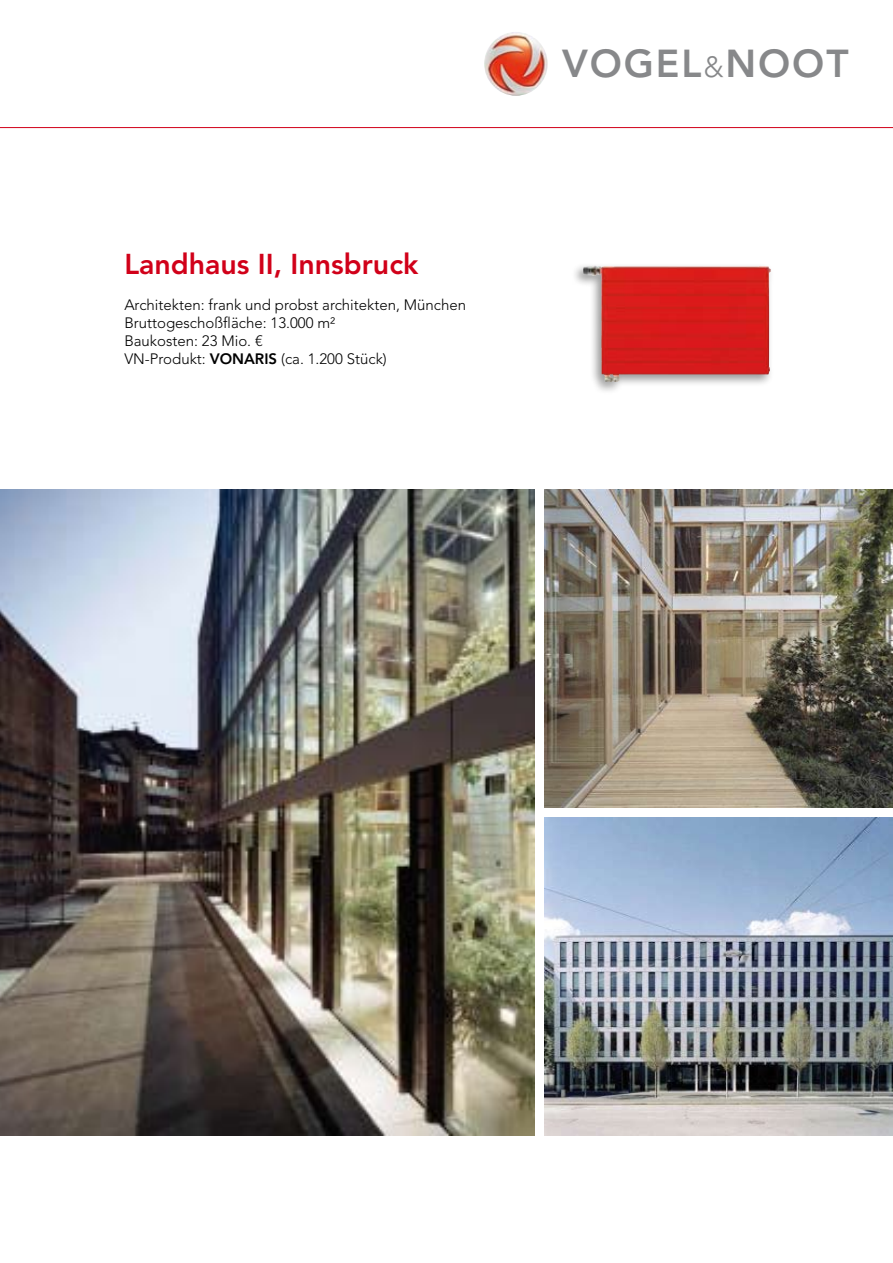
<style>
.page{position:relative;width:893px;height:1263px;background:#fff}
.page>*{position:absolute;margin:0;border:0;box-sizing:border-box;transform-origin:0 0}
.t1{font:800 38.7px "Avenir";letter-spacing:.05em;color:#87888a}
.t2{font:800 28.5px "Avenir LTCE";color:#d10019}
.t3{font:300 15px/18px "Avenir LTCE";color:#000}
.s1{font-weight:800}
.s2{font-weight:300;font-size:28.95px}
</style>
<div class="page">
<hr style="left:0;top:127px;width:893px;height:1px;background:#d10019">
<img style="left:484px;top:32px;width:64px;height:64px;border-radius:32px">
<img style="left:0;top:489px;width:534px;height:646px">
<img style="left:545px;top:489px;width:348px;height:318px">
<img style="left:583px;top:265px;width:188px;height:118px">
<img style="left:545px;top:818px;width:348px;height:317px">
<h2 class="t2" style="left:124px;top:247px;width:295px">Landhaus II, Innsbruck</h2>
<p class="t3" style="left:124px;top:296px;width:343px">Architekten: frank und probst architekten, München Bruttogeschoßfläche: 13.000 m²<br>Baukosten: 23 Mio. €<br>VN-Produkt: <span class="s1">Vonaris</span> (ca. 1.200 Stück)</p>
<h1 class="t1" style="left:562px;top:40px;width:288px">VOGEL<span class="s2">&amp;</span>NOOT</h1>
</div>
